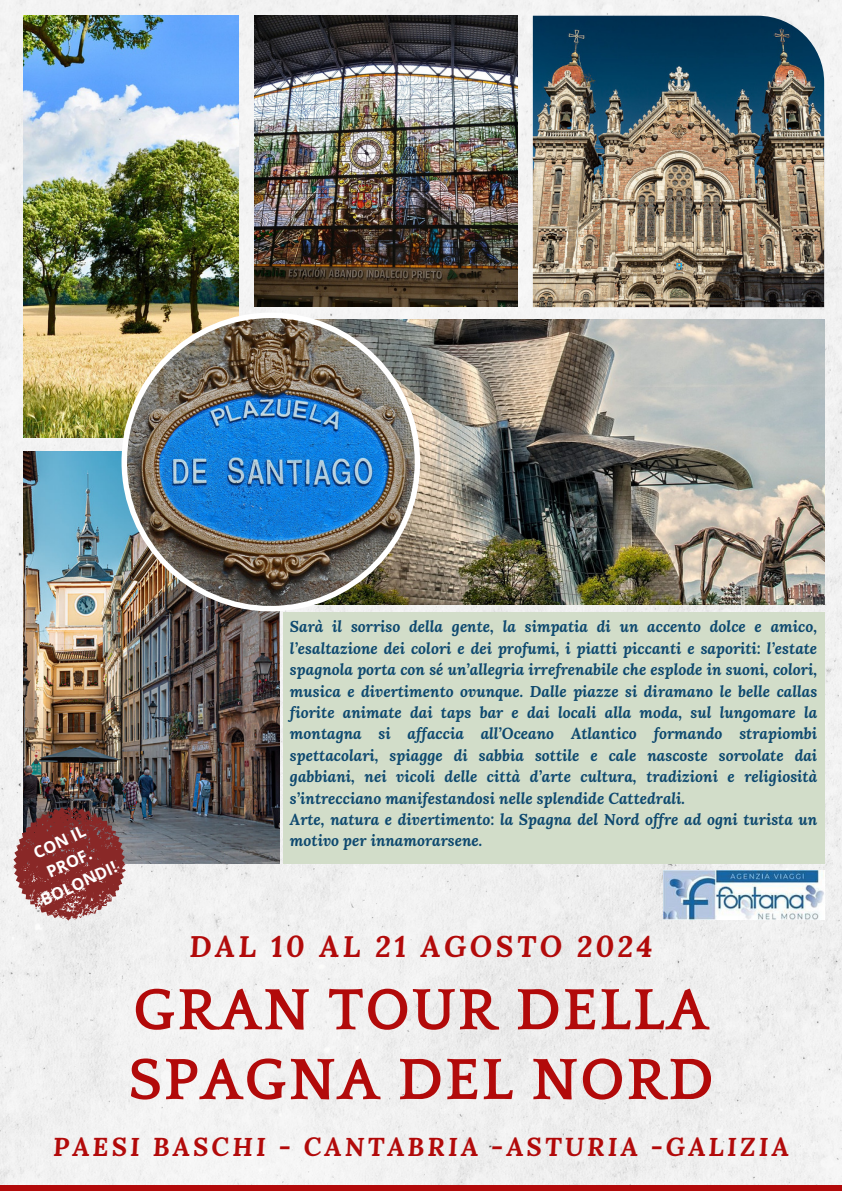
<style>
.page{position:relative;width:842px;height:1191px;background:#fff}
.page>*{position:absolute;margin:0;border:0;box-sizing:border-box;transform-origin:0 0}
.t1{font:700 60.7px/69.7px "Quattrocento";letter-spacing:.025em;color:#b20a0a}
.t2{font:italic 700 29.5px "Lora";letter-spacing:.12em;color:#b20a0a}
.t3{font:italic 700 25.7px "Lora";letter-spacing:.12em;color:#b20a0a}
.t4{font:700 16.3px/22.7px "Open Sans";color:#fff;text-align:center}
.t5{font:italic 700 15.5px/21.4px "Lora";color:#0e496f;text-align:justify}
</style>
<div class="page">
<div style="left:0;top:0;width:842px;height:1185px;background:#f1f1f1"></div>
<div style="left:0;top:1185px;width:842px;height:5px;background:#b20a0a"></div>
<img style="left:533px;top:16px;width:291px;height:291px">
<img style="left:24px;top:451px;width:255px;height:412px">
<img style="left:254px;top:16px;width:263px;height:291px">
<img style="left:24px;top:16px;width:215px;height:421px">
<div style="left:283px;top:612px;width:541px;height:251px;background:#d2ddc9"></div>
<img style="left:420px;top:320px;width:404px;height:284px">
<img style="left:122px;top:312px;width:298px;height:299px">
<img style="left:664px;top:870px;width:160px;height:49px">
<svg style="left:0;top:793px;width:139px;height:139px"></svg>
<h1 class="t4" style="left:18px;top:848px;width:83px;rotate:-25deg">CON IL<br>PROF.<br>BOLONDI!</h1>
<p class="t5" style="left:290px;top:615px;width:529px">Sarà il sorriso della gente, la simpatia di un accento dolce e amico, l’esaltazione dei colori e dei profumi, i piatti piccanti e saporiti: l’estate spagnola porta con sé un’allegria irrefrenabile che esplode in suoni, colori, musica e divertimento ovunque. Dalle piazze si diramano le belle callas fiorite animate dai taps bar e dai locali alla moda, sul lungomare la montagna si affaccia all’Oceano Atlantico formando strapiombi spettacolari, spiagge di sabbia sottile e cale nascoste sorvolate dai gabbiani, nei vicoli delle città d’arte cultura, tradizioni e religiosità s’intrecciano manifestandosi nelle splendide Cattedrali.</p>
<p class="t5" style="left:290px;top:808px;width:529px">Arte, natura e divertimento: la Spagna del Nord offre ad ogni turista un motivo per innamorarsene.</p>
<h2 class="t2" style="left:189px;top:926px;width:465px">DAL 10 AL 21 AGOSTO 2024</h2>
<h4 class="t1" style="left:128px;top:976px;width:587px">GRAN TOUR DELLA<br>SPAGNA DEL NORD</h4>
<p class="t3" style="left:53px;top:1129px;width:737px">PAESI BASCHI - CANTABRIA -ASTURIA -GALIZIA</p>
</div>
